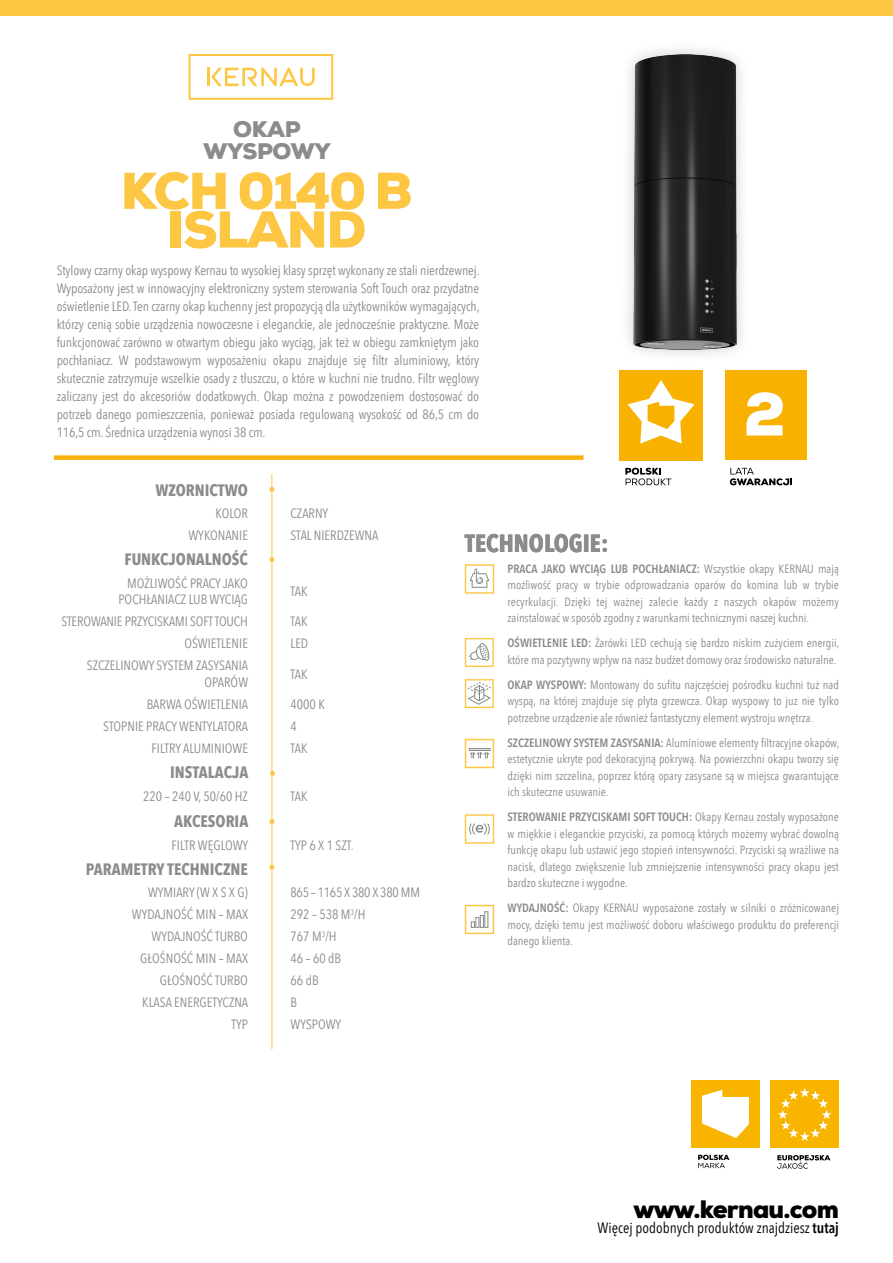
<style>
.page{position:relative;width:893px;height:1263px;background:#fff}
.page>*{position:absolute;margin:0;border:0;box-sizing:border-box;transform-origin:0 0}
.t1{font:900 51.6px/38.7px "Nexa";letter-spacing:-.025em;color:#fdc643;text-align:center}
.t2{font:900 25.2px "Nexa";letter-spacing:-.03em;color:#000}
.t3{font:700 24.75px "Avenir Next Condensed";color:#8c8c8b}
.t4{font:900 22.5px/22.5px "Nexa";letter-spacing:-.015em;color:#8c8c8b;text-align:center}
.t5{font:700 16.5px "Avenir Next Condensed";color:#8c8c8b}
.t6{font:15px "Avenir Next Condensed";color:#000}
.t7{font:13.5px/18px "Avenir Next Condensed";color:#8c8c8b;text-align:right}
.t8{font:13.5px "Avenir Next Condensed";letter-spacing:-.02em;color:#8c8c8b}
.t9{font:12px/16.5px "Avenir Next Condensed";color:#8c8c8b;text-align:justify}
.s1{font-weight:600}
</style>
<div class="page">
<div style="left:0;top:0;width:893px;height:16px;background:#fdc643"></div>
<div style="left:619px;top:40px;width:132px;height:324px;background:#000;opacity:.2"></div>
<img style="left:633px;top:54px;width:103px;height:295px">
<hr style="left:272px;top:474px;width:1px;height:575px;background:#fdc643">
<svg style="left:269px;top:557px;width:5px;height:5px"></svg>
<svg style="left:269px;top:487px;width:5px;height:5px"></svg>
<svg style="left:269px;top:865px;width:5px;height:5px"></svg>
<svg style="left:269px;top:819px;width:5px;height:5px"></svg>
<svg style="left:465px;top:739px;width:29px;height:29px"></svg>
<svg style="left:465px;top:814px;width:29px;height:30px"></svg>
<svg style="left:465px;top:905px;width:29px;height:29px"></svg>
<svg style="left:465px;top:564px;width:29px;height:30px"></svg>
<svg style="left:465px;top:679px;width:29px;height:29px"></svg>
<svg style="left:465px;top:638px;width:29px;height:29px"></svg>
<svg style="left:189px;top:54px;width:144px;height:46px"></svg>
<hr style="left:207px;top:68px;width:3px;height:18px;background:#fdc643">
<svg style="left:730px;top:468px;width:62px;height:17px"></svg>
<div style="left:725px;top:370px;width:82px;height:89px;background:#f9b100"></div>
<svg style="left:746px;top:392px;width:37px;height:43px"></svg>
<div style="left:619px;top:370px;width:84px;height:89px;background:#f9b100"></div>
<svg style="left:628px;top:380px;width:66px;height:64px"></svg>
<svg style="left:619px;top:459px;width:84px;height:27px"></svg>
<div style="left:54px;top:455px;width:529px;height:5px;background:#f9b009"></div>
<div style="left:691px;top:1080px;width:69px;height:68px;background:#f9b400"></div>
<svg style="left:698px;top:1155px;width:31px;height:13px"></svg>
<svg style="left:702px;top:1090px;width:47px;height:48px"></svg>
<div style="left:770px;top:1080px;width:69px;height:69px;background:#f9b400"></div>
<svg style="left:778px;top:1088px;width:54px;height:53px"></svg>
<svg style="left:777px;top:1155px;width:53px;height:14px"></svg>
<svg style="left:270px;top:771px;width:5px;height:5px"></svg>
<h3 class="t4" style="left:203px;top:118px;width:129px">OKAP<br>WYSPOWY</h3>
<h1 class="t1" style="left:121px;top:172px;width:293px">KCH 0140 B<br>ISLAND</h1>
<p class="t7" style="left:57px;top:260px;width:424px;text-align:justify">Stylowy czarny okap wyspowy Kernau to wysokiej klasy sprzęt wykonany ze stali nierdzewnej.<br>Wyposażony jest w innowacyjny elektroniczny system sterowania Soft Touch oraz przydatne oświetlenie LED. Ten czarny okap kuchenny jest propozycją dla użytkowników wymagających, którzy cenią sobie urządzenia nowoczesne i eleganckie, ale jednocześnie praktyczne. Może funkcjonować zarówno w otwartym obiegu jako wyciąg, jak też w obiegu zamkniętym jako pochłaniacz. W podstawowym wyposażeniu okapu znajduje się filtr aluminiowy, który skutecznie zatrzymuje wszelkie osady z tłuszczu, o które w kuchni nie trudno. Filtr węglowy zaliczany jest do akcesoriów dodatkowych. Okap można z powodzeniem dostosować do potrzeb danego pomieszczenia, ponieważ posiada regulowaną wysokość od 86,5 cm do 116,5 cm. Średnica urządzenia wynosi 38 cm.</p>
<h3 class="t5" style="left:155px;top:480px;width:94px">WZORNICTWO</h3>
<p class="t7" style="left:216px;top:503px;width:34px">KOLOR</p>
<p class="t7" style="left:291px;top:503px;width:39px">CZARNY</p>
<p class="t7" style="left:188px;top:525px;width:61px">WYKONANIE</p>
<p class="t7" style="left:291px;top:525px;width:89px">STAL NIERDZEWNA</p>
<h3 class="t5" style="left:125px;top:549px;width:125px">FUNKCJONALNOŚĆ</h3>
<p class="t7" style="left:118px;top:575px;width:131px;line-height:16.2px">MOŻLIWOŚĆ PRACY JAKO<br>POCHŁANIACZ LUB WYCIĄG</p>
<p class="t7" style="left:290px;top:582px;width:19px">TAK</p>
<p class="t7" style="left:62px;top:612px;width:188px">STEROWANIE PRZYCISKAMI SOFT TOUCH</p>
<p class="t7" style="left:290px;top:612px;width:19px">TAK</p>
<p class="t7" style="left:184px;top:634px;width:65px">OŚWIETLENIE</p>
<p class="t7" style="left:290px;top:634px;width:19px">LED</p>
<p class="t7" style="left:87px;top:657px;width:163px;line-height:16.2px">SZCZELINOWY SYSTEM ZASYSANIA<br>OPARÓW</p>
<p class="t7" style="left:291px;top:664px;width:19px">TAK</p>
<p class="t7" style="left:147px;top:694px;width:103px">BARWA OŚWIETLENIA</p>
<p class="t7" style="left:291px;top:694px;width:36px">4000 K</p>
<p class="t7" style="left:103px;top:716px;width:146px">STOPNIE PRACY WENTYLATORA</p>
<p class="t7" style="left:291px;top:716px;width:8px">4</p>
<p class="t7" style="left:152px;top:738px;width:98px">FILTRY ALUMINIOWE</p>
<p class="t7" style="left:291px;top:738px;width:19px">TAK</p>
<h3 class="t5" style="left:170px;top:762px;width:80px">INSTALACJA</h3>
<p class="t7" style="left:143px;top:787px;width:106px">220 – 240 V, 50/60 HZ</p>
<p class="t7" style="left:290px;top:787px;width:19px">TAK</p>
<h3 class="t5" style="left:174px;top:811px;width:76px">AKCESORIA</h3>
<p class="t7" style="left:172px;top:835px;width:78px">FILTR WĘGLOWY</p>
<p class="t7" style="left:291px;top:835px;width:65px">TYP 6 X 1 SZT.</p>
<h3 class="t5" style="left:86px;top:859px;width:164px">PARAMETRY TECHNICZNE</h3>
<p class="t7" style="left:148px;top:883px;width:101px">WYMIARY (W X S X G)</p>
<p class="t8" style="left:291px;top:881px;width:131px">865 – 1165 X 380 X 380 MM</p>
<p class="t7" style="left:132px;top:905px;width:118px">WYDAJNOŚĆ MIN – MAX</p>
<p class="t7" style="left:291px;top:905px;width:76px">292 – 538 M<sup>3</sup>/H</p>
<p class="t7" style="left:152px;top:927px;width:98px">WYDAJNOŚĆ TURBO</p>
<p class="t7" style="left:291px;top:927px;width:48px">767 M<sup>3</sup>/H</p>
<p class="t7" style="left:140px;top:949px;width:109px">GŁOŚNOŚĆ MIN – MAX</p>
<p class="t7" style="left:290px;top:949px;width:52px">46 – 60 dB</p>
<p class="t7" style="left:160px;top:971px;width:90px">GŁOŚNOŚĆ TURBO</p>
<p class="t7" style="left:290px;top:971px;width:30px">66 dB</p>
<p class="t7" style="left:142px;top:993px;width:107px">KLASA ENERGETYCZNA</p>
<p class="t7" style="left:290px;top:993px;width:8px">B</p>
<p class="t7" style="left:231px;top:1015px;width:18px">TYP</p>
<p class="t7" style="left:290px;top:1015px;width:52px">WYSPOWY</p>
<h3 class="t3" style="left:465px;top:528px;width:145px">TECHNOLOGIE:</h3>
<p class="t9" style="left:507px;top:560px;width:333px"><span class="s1">PRACA JAKO WYCIĄG LUB POCHŁANIACZ:</span> Wszystkie okapy KERNAU mają możliwość pracy w trybie odprowadzania oparów do komina lub w trybie recyrkulacji. Dzięki tej ważnej zalecie każdy z naszych okapów możemy zainstalować w sposób zgodny z warunkami technicznymi naszej kuchni.</p>
<p class="t9" style="left:507px;top:634px;width:333px"><span class="s1">OŚWIETLENIE LED:</span> Żarówki LED cechują się bardzo niskim zużyciem energii, które ma pozytywny wpływ na nasz budżet domowy oraz środowisko naturalne.</p>
<p class="t9" style="left:507px;top:676px;width:333px"><span class="s1">OKAP WYSPOWY:</span> Montowany do sufitu najczęściej pośrodku kuchni tuż nad wyspą, na której znajduje się płyta grzewcza. Okap wyspowy to juz nie tylko potrzebne urządzenie ale również fantastyczny element wystroju wnętrza.</p>
<p class="t9" style="left:507px;top:734px;width:333px"><span class="s1">SZCZELINOWY SYSTEM ZASYSANIA:</span> Aluminiowe elementy filtracyjne okapów, estetycznie ukryte pod dekoracyjną pokrywą. Na powierzchni okapu tworzy się dzięki nim szczelina, poprzez którą opary zasysane są w miejsca gwarantujące ich skuteczne usuwanie.</p>
<p class="t9" style="left:507px;top:808px;width:333px"><span class="s1">STEROWANIE PRZYCISKAMI SOFT TOUCH:</span> Okapy Kernau zostały wyposażone w miękkie i eleganckie przyciski, za pomocą których możemy wybrać dowolną funkcję okapu lub ustawić jego stopień intensywności. Przyciski są wrażliwe na nacisk, dlatego zwiększenie lub zmniejszenie intensywności pracy okapu jest bardzo skuteczne i wygodne.</p>
<p class="t9" style="left:507px;top:899px;width:333px"><span class="s1">WYDAJNOŚĆ:</span> Okapy KERNAU wyposażone zostały w silniki o zróżnicowanej mocy, dzięki temu jest możliwość doboru właściwego produktu do preferencji danego klienta.</p>
<h2 class="t2" style="left:633px;top:1193px;width:207px">www.kernau.com</h2>
<p class="t6" style="left:598px;top:1215px;width:243px">Więcej podobnych produktów znajdziesz <span class="s1">tutaj</span></p>
</div>
